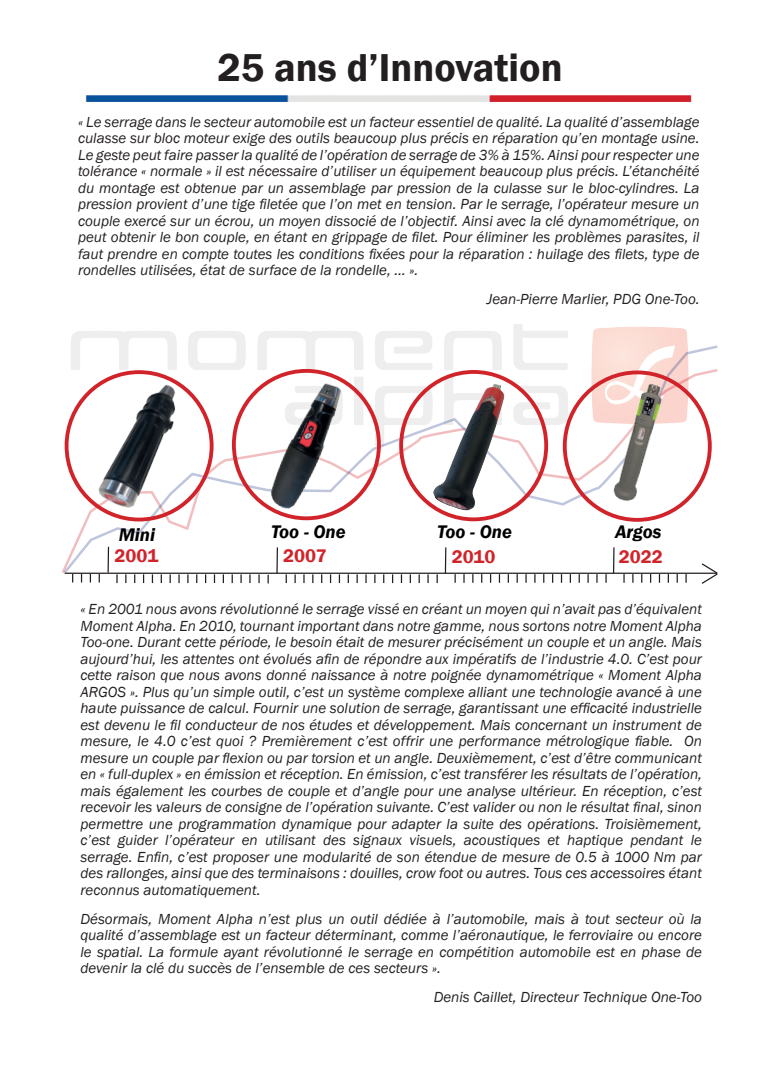
<style>
.page{position:relative;width:780px;height:1088px;background:#fff}
.page>*{position:absolute;margin:0;border:0;box-sizing:border-box;transform-origin:0 0}
.t1{font:600 40px "Franklin Gothic";color:#231f20}
.t2{font:italic 600 18.75px "Franklin Gothic";color:#000}
.t3{font:600 18.75px "Franklin Gothic";color:#d1232a}
.t4{font:italic 15px/16.5px "Franklin Gothic";color:#231f20;text-align:justify}
</style>
<div class="page">
<img style="left:592px;top:326px;width:96px;height:18px">
<svg style="left:62px;top:344px;width:656px;height:231px"></svg>
<img style="left:85px;top:95px;width:607px;height:7px">
<img style="left:231px;top:353px;width:148px;height:187px">
<img style="left:596px;top:359px;width:86px;height:154px">
<img style="left:431px;top:383px;width:79px;height:129px">
<div style="left:232px;top:369px;width:149px;height:151px;border:4px solid #d1232a;border-radius:50%"></div>
<div style="left:399px;top:370px;width:149px;height:151px;border:4px solid #d1232a;border-radius:50%"></div>
<div style="left:562px;top:370px;width:149px;height:152px;border:4px solid #d1232a;border-radius:50%"></div>
<img style="left:73px;top:369px;width:130px;height:159px">
<hr style="left:65px;top:573px;width:652px;height:1px;background:#231f20">
<hr style="left:107px;top:547px;width:2px;height:26px;background:#231f20">
<hr style="left:276px;top:547px;width:2px;height:26px;background:#231f20">
<svg style="left:445px;top:547px;width:1px;height:26px"></svg>
<svg style="left:613px;top:547px;width:1px;height:26px"></svg>
<svg style="left:116px;top:574px;width:2px;height:9px"></svg>
<svg style="left:178px;top:574px;width:2px;height:9px"></svg>
<svg style="left:169px;top:574px;width:2px;height:9px"></svg>
<svg style="left:258px;top:574px;width:2px;height:9px"></svg>
<svg style="left:240px;top:574px;width:2px;height:9px"></svg>
<svg style="left:231px;top:574px;width:2px;height:9px"></svg>
<svg style="left:267px;top:575px;width:2px;height:8px"></svg>
<svg style="left:285px;top:574px;width:2px;height:9px"></svg>
<svg style="left:294px;top:574px;width:2px;height:9px"></svg>
<svg style="left:356px;top:574px;width:2px;height:9px"></svg>
<svg style="left:347px;top:574px;width:2px;height:9px"></svg>
<svg style="left:436px;top:574px;width:2px;height:9px"></svg>
<svg style="left:418px;top:574px;width:2px;height:9px"></svg>
<svg style="left:409px;top:574px;width:2px;height:9px"></svg>
<svg style="left:516px;top:574px;width:2px;height:9px"></svg>
<svg style="left:507px;top:574px;width:2px;height:9px"></svg>
<svg style="left:578px;top:574px;width:2px;height:9px"></svg>
<svg style="left:569px;top:574px;width:2px;height:9px"></svg>
<svg style="left:667px;top:574px;width:2px;height:9px"></svg>
<svg style="left:658px;top:574px;width:2px;height:9px"></svg>
<svg style="left:700px;top:562px;width:18px;height:22px"></svg>
<h1 class="t1" style="left:217px;top:43px;width:347px">25 ans d’Innovation</h1>
<p class="t4" style="left:78px;top:114px;width:623px">« Le serrage dans le secteur automobile est un facteur essentiel de qualité. La qualité d’assemblage culasse sur bloc moteur exige des outils beaucoup plus précis en réparation qu’en montage usine.<br>Le geste peut faire passer la qualité de l’opération de serrage de 3% à 15%. Ainsi pour respecter une tolérance « normale » il est nécessaire d’utiliser un équipement beaucoup plus précis. L’étanchéité du montage est obtenue par un assemblage par pression de la culasse sur le bloc-cylindres. La pression provient d’une tige filetée que l’on met en tension. Par le serrage, l’opérateur mesure un couple exercé sur un écrou, un moyen dissocié de l’objectif. Ainsi avec la clé dynamométrique, on peut obtenir le bon couple, en étant en grippage de filet. Pour éliminer les problèmes parasites, il faut prendre en compte toutes les conditions fixées pour la réparation : huilage des filets, type de rondelles utilisées, état de surface de la rondelle, … ».</p>
<p class="t4" style="left:487px;top:291px;width:214px">Jean-Pierre Marlier, PDG One-Too.</p>
<p class="t2" style="left:119px;top:523px;width:38px">Mini</p>
<p class="t2" style="left:271px;top:520px;width:76px">Too - One</p>
<p class="t2" style="left:437px;top:519px;width:76px">Too - One</p>
<p class="t2" style="left:615px;top:519px;width:48px">Argos</p>
<p class="t3" style="left:115px;top:544px;width:45px">2001</p>
<p class="t3" style="left:283px;top:544px;width:45px">2007</p>
<p class="t3" style="left:452px;top:545px;width:45px">2010</p>
<p class="t3" style="left:619px;top:545px;width:45px">2022</p>
<p class="t4" style="left:80px;top:601px;width:623px">« En 2001 nous avons révolutionné le serrage vissé en créant un moyen qui n’avait pas d’équivalent Moment Alpha. En 2010, tournant important dans notre gamme, nous sortons notre Moment Alpha Too-one. Durant cette période, le besoin était de mesurer précisément un couple et un angle. Mais aujourd’hui, les attentes ont évolués afin de répondre aux impératifs de l’industrie 4.0. C’est pour cette raison que nous avons donné naissance à notre poignée dynamométrique « Moment Alpha ARGOS ». Plus qu’un simple outil, c’est un système complexe alliant une technologie avancé à une haute puissance de calcul. Fournir une solution de serrage, garantissant une efficacité industrielle est devenu le fil conducteur de nos études et développement. Mais concernant un instrument de mesure, le 4.0 c’est quoi ? Premièrement c’est offrir une performance métrologique fiable. On mesure un couple par flexion ou par torsion et un angle. Deuxièmement, c’est d’être communicant en « full-duplex » en émission et réception. En émission, c’est transférer les résultats de l’opération, mais également les courbes de couple et d’angle pour une analyse ultérieur. En réception, c’est recevoir les valeurs de consigne de l’opération suivante. C’est valider ou non le résultat final, sinon permettre une programmation dynamique pour adapter la suite des opérations. Troisièmement, c’est guider l’opérateur en utilisant des signaux visuels, acoustiques et haptique pendant le serrage. Enfin, c’est proposer une modularité de son étendue de mesure de 0.5 à 1000 Nm par des rallonges, ainsi que des terminaisons : douilles, crow foot ou autres. Tous ces accessoires étant reconnus automatiquement.</p>
<p class="t4" style="left:80px;top:911px;width:623px">Désormais, Moment Alpha n’est plus un outil dédiée à l’automobile, mais à tout secteur où la qualité d’assemblage est un facteur déterminant, comme l’aéronautique, le ferroviaire ou encore le spatial. La formule ayant révolutionné le serrage en compétition automobile est en phase de devenir la clé du succès de l’ensemble de ces secteurs ».</p>
<p class="t4" style="left:433px;top:989px;width:270px">Denis Caillet, Directeur Technique One-Too</p>
</div>
